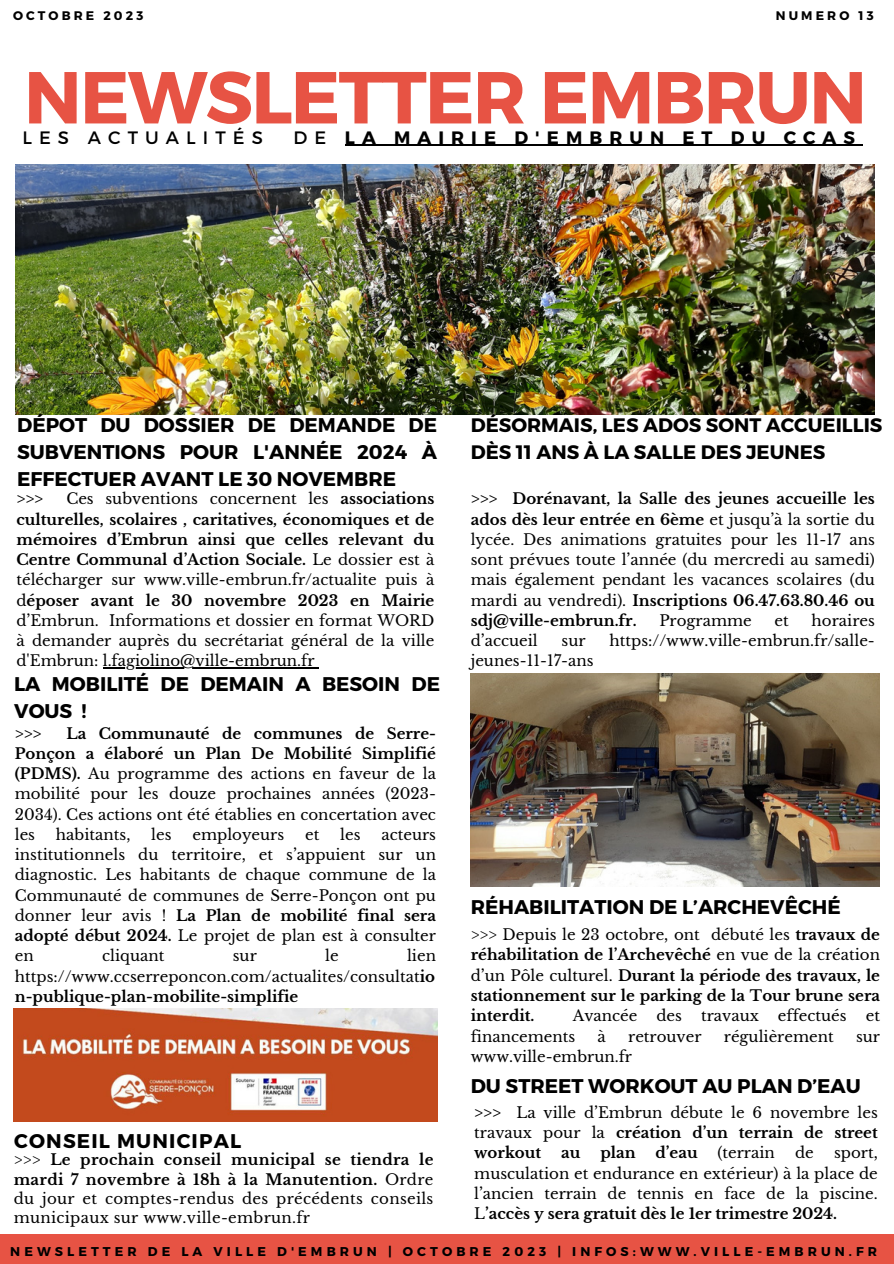
<style>
.page{position:relative;width:894px;height:1264px;background:#fff}
.page>*{position:absolute;margin:0;border:0;box-sizing:border-box;transform-origin:0 0}
.t1{font:700 73.5px "Montserrat";letter-spacing:-.025em;color:#e75344}
.t2{font:700 19.8px/27px "Montserrat";color:#000}
.t3{font:700 19.8px "Montserrat";letter-spacing:.06em;color:#000}
.t4{font:700 19.5px/27px "Montserrat";color:#000}
.t5{font:700 18px "Montserrat";letter-spacing:.395em;color:#000}
.t6{font:18px "Montserrat";letter-spacing:.395em;color:#000}
.t7{font:15px/20.2px "Libre Baskerville";color:#000;text-align:justify}
.t8{font:700 15px/20.2px "Libre Baskerville";color:#000;text-align:justify}
.t9{font:700 12.75px "Montserrat";letter-spacing:.32em;color:#000}
.t10{font:700 12.45px "Montserrat";letter-spacing:.25em;color:#000}
.s1{font-weight:400}
.s2{font-weight:700}
</style>
<div class="page">
<div style="left:0;top:1233px;width:893px;height:30px;background:#e75344"></div>
<img style="left:14px;top:1008px;width:423px;height:113px">
<img style="left:470px;top:673px;width:409px;height:213px">
<img style="left:15px;top:164px;width:859px;height:250px">
<hr style="left:345px;top:145px;width:516px;height:1px;background:#000">
<hr style="left:103px;top:667px;width:211px;height:1px;background:#000">
<p class="t10" style="left:13px;top:8px;width:132px">OCTOBRE 2023</p>
<p class="t10" style="left:775px;top:8px;width:99px">NUMERO 13</p>
<p class="t1" style="left:24px;top:49px;width:844px">NEWSLETTER EMBRUN</p>
<p class="t6" style="left:22px;top:125px;width:242px">LES ACTUALITÉS</p>
<p class="t5" style="left:293px;top:125px;width:563px"><span class="s1">DE</span> LA MAIRIE D'EMBRUN ET DU CCAS</p>
<p class="t2" style="left:17px;top:411px;width:421px;text-align:justify">DÉPOT DU DOSSIER DE DEMANDE DE SUBVENTIONS POUR L'ANNÉE 2024 À EFFECTUER AVANT LE 30 NOVEMBRE</p>
<p class="t8" style="left:16px;top:489px;width:28px">&gt;&gt;&gt;</p>
<p class="t7" style="left:16px;top:489px;width:419px;text-indent:50px">Ces subventions concernent les <span class="s2">associations culturelles, scolaires , caritatives, économiques et de mémoires d’Embrun ainsi que celles relevant du Centre Communal d’Action Sociale.</span> Le dossier est à télécharger sur www.ville-embrun.fr/actualite puis à d<span class="s2">époser avant le 30 novembre 2023 en Mairie </span>d’Embrun. Informations et dossier en format WORD à demander auprès du secrétariat général de la ville d'Embrun: l.fagiolino@ville-embrun.fr</p>
<p class="t2" style="left:14px;top:669px;width:427px">LA MOBILITÉ DE DEMAIN A BESOIN DE<br>VOUS !</p>
<p class="t8" style="left:15px;top:723px;width:28px">&gt;&gt;&gt;</p>
<p class="t7" style="left:15px;top:723px;width:422px;text-indent:52px"><span class="s2">La Communauté de communes de Serre-Ponçon a élaboré un Plan De Mobilité Simplifié (PDMS).</span> Au programme des actions en faveur de la mobilité pour les douze prochaines années (2023- 2034). Ces actions ont été établies en concertation avec les</p>
<p class="t7" style="left:56px;top:824px;width:76px">habitants,</p>
<p class="t7" style="left:151px;top:824px;width:22px">les</p>
<p class="t7" style="left:192px;top:824px;width:93px">employeurs</p>
<p class="t7" style="left:305px;top:824px;width:16px">et</p>
<p class="t7" style="left:340px;top:824px;width:22px">les</p>
<p class="t7" style="left:15px;top:824px;width:422px;text-indent:366px">acteurs institutionnels du territoire, et s’appuient sur un diagnostic. Les habitants de chaque commune de la Communauté de communes de Serre-Ponçon ont pu donner leur avis ! <span class="s2">La Plan de mobilité final sera adopté début 2024.</span> Le projet de plan est à consulter en</p>
<p class="t7" style="left:15px;top:946px;width:422px;text-indent:392px">lien https://www.ccserreponcon.com/actualites/consultat<span class="s2">io n-publique-plan-mobilite-simplifie</span></p>
<p class="t7" style="left:102px;top:946px;width:64px">cliquant</p>
<p class="t7" style="left:233px;top:946px;width:26px">sur</p>
<p class="t7" style="left:325px;top:946px;width:15px">le</p>
<p class="t3" style="left:14px;top:1127px;width:228px">CONSEIL MUNICIPAL</p>
<p class="t7" style="left:14px;top:1150px;width:421px;line-height:19.2px">&gt;&gt;&gt; <span class="s2">Le prochain conseil municipal se tiendra le mardi 7 novembre à 18h à la Manutention.</span> Ordre du jour et comptes-rendus des précédents conseils municipaux sur www.ville-embrun.fr</p>
<p class="t4" style="left:470px;top:411px;width:413px">DÉSORMAIS, LES ADOS SONT ACCUEILLIS<br>DÈS 11 ANS À LA SALLE DES JEUNES</p>
<p class="t7" style="left:470px;top:489px;width:405px"><span class="s2">&gt;&gt;&gt; Dorénavant, la Salle des jeunes accueille les ados dès leur entrée en 6ème</span> et jusqu’à la sortie du lycée. Des animations gratuites pour les 11-17 ans sont prévues toute l’année (du mercredi au samedi) mais également pendant les vacances scolaires (du mardi au vendredi). <span class="s2">Inscriptions 06.47.63.80.46 ou sdj@ville-embrun.fr.</span></p>
<p class="t7" style="left:659px;top:610px;width:94px">Programme</p>
<p class="t7" style="left:774px;top:610px;width:16px">et</p>
<p class="t7" style="left:811px;top:610px;width:65px">horaires</p>
<p class="t7" style="left:470px;top:630px;width:68px">d’accueil</p>
<p class="t7" style="left:561px;top:630px;width:26px">sur</p>
<p class="t7" style="left:609px;top:630px;width:267px">https://www.ville-embrun.fr/salle-</p>
<p class="t7" style="left:470px;top:651px;width:124px">jeunes-11-17-ans</p>
<p class="t2" style="left:470px;top:892px;width:371px">RÉHABILITATION DE L’ARCHEVÊCHÉ</p>
<p class="t8" style="left:470px;top:924px;width:410px"><span class="s1">&gt;&gt;&gt; Depuis le 23 octobre, ont débuté les</span> travaux de réhabilitation de l’Archevêché <span class="s1">en vue de la création d’un Pôle culturel.</span> Durant la période des travaux, le stationnement sur le parking de la Tour brune sera interdit.</p>
<p class="t7" style="left:572px;top:1005px;width:66px">Avancée</p>
<p class="t7" style="left:656px;top:1005px;width:27px">des</p>
<p class="t7" style="left:701px;top:1005px;width:59px">travaux</p>
<p class="t7" style="left:777px;top:1005px;width:70px">effectués</p>
<p class="t7" style="left:865px;top:1005px;width:16px">et</p>
<p class="t7" style="left:470px;top:1026px;width:106px">financements</p>
<p class="t7" style="left:597px;top:1026px;width:10px">à</p>
<p class="t7" style="left:628px;top:1026px;width:75px">retrouver</p>
<p class="t7" style="left:723px;top:1026px;width:111px">régulièrement</p>
<p class="t7" style="left:855px;top:1026px;width:26px">sur</p>
<p class="t7" style="left:470px;top:1046px;width:163px">www.ville-embrun.fr</p>
<p class="t2" style="left:470px;top:1071px;width:391px">DU STREET WORKOUT AU PLAN D’EAU</p>
<p class="t7" style="left:474px;top:1102px;width:405px"><span class="s2">&gt;&gt;&gt;</span> La ville d’Embrun débute le 6 novembre les travaux pour la <span class="s2">création d’un terrain de street workout</span></p>
<p class="t8" style="left:561px;top:1142px;width:21px">au</p>
<p class="t8" style="left:600px;top:1142px;width:37px">plan</p>
<p class="t8" style="left:655px;top:1142px;width:44px">d’eau</p>
<p class="t7" style="left:717px;top:1142px;width:59px">(terrain</p>
<p class="t7" style="left:794px;top:1142px;width:20px">de</p>
<p class="t7" style="left:474px;top:1142px;width:405px;text-indent:360px">sport, musculation et endurance en extérieur) à la place de l’ancien terrain de tennis en face de la piscine.<br>L<span class="s2">’accès y sera gratuit dès le 1er trimestre 2024.</span></p>
<p class="t9" style="left:10px;top:1243px;width:868px">NEWSLETTER DE LA VILLE D'EMBRUN | OCTOBRE 2023 | INFOS:WWW.VILLE-EMBRUN.FR</p>
</div>
